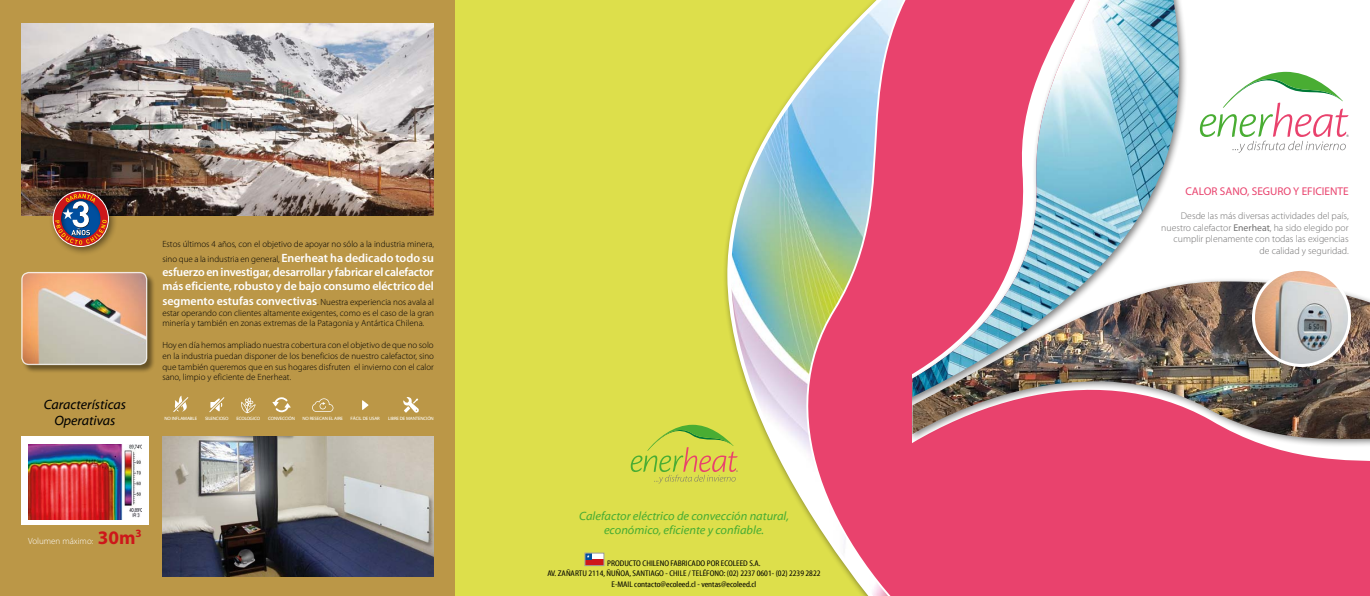
<style>
.page{position:relative;width:1370px;height:596px;background:#fff}
.page>*{position:absolute;margin:0;border:0;box-sizing:border-box;transform-origin:0 0}
.t1{font:italic 13.5px/16.2px "Myriad Web Pro";color:#000;text-align:center}
.t2{font:600 12px/14.4px "Myriad Pro";letter-spacing:-.015em;color:#fff}
.t3{font:italic 12px/14.4px "Myriad Web Pro";color:#49ad33;text-align:center}
.t4{font:11.25px "Myriad Pro";color:#e9426d}
.t5{font:300 9.75px/11.7px "Myriad Pro";color:#706f6f;text-align:right}
.t6{font:300 9px/10.8px "Myriad Pro";color:#000;text-align:justify}
.t7{font:300 9px "Myriad Pro";color:#fff}
.t8{font:condensed 8.25px/10.5px "Myriad Web Pro";color:#000;text-align:center}
.t9{font:4.72px "Myriad Web Pro";letter-spacing:-.025em;color:#fff}
.s1{font-weight:600;font-size:12px;color:#fff}
.s2{font-weight:700;font-size:19.12px;color:#cd171a}
.s3{font-weight:400}
</style>
<div class="page">
<div style="left:0;top:0;width:455px;height:595px;background:#bb9747"></div>
<div style="left:455px;top:0;width:458px;height:595px;background:#dddf4b"></div>
<svg style="left:726px;top:122px;width:47px;height:350px"></svg>
<svg style="left:773px;top:0;width:139px;height:595px;background:#d09792"></svg>
<div style="left:912px;top:0;width:457px;height:595px;background:#e9426d"></div>
<div style="left:1187px;top:0;width:182px;height:276px;background:#fff"></div>
<svg style="left:1274px;top:448px;width:95px;height:13px"></svg>
<div style="left:912px;top:276px;width:457px;height:172px;background:#000;opacity:.5"></div>
<img style="left:912px;top:281px;width:457px;height:159px">
<svg style="left:912px;top:410px;width:242px;height:15px"></svg>
<div style="left:912px;top:0;width:275px;height:410px;background:#000;opacity:.5"></div>
<img style="left:912px;top:0;width:272px;height:396px">
<svg style="left:1199px;top:72px;width:149px;height:81px;background:#e5eade"></svg>
<svg style="left:630px;top:424px;width:107px;height:59px"></svg>
<img style="left:1253px;top:269px;width:96px;height:96px;border-radius:48px">
<div style="left:1251px;top:268px;width:99px;height:99px;border:3px solid #fff;border-radius:50%"></div>
<div style="left:585px;top:552px;width:19px;height:7px;background:#fff"></div>
<div style="left:585px;top:559px;width:19px;height:6px;background:#cd171a"></div>
<svg style="left:586px;top:554px;width:5px;height:5px"></svg>
<div style="left:584px;top:552px;width:20px;height:13px;border:1px solid #9d9d9c"></div>
<img style="left:21px;top:23px;width:413px;height:193px">
<div style="left:48px;top:186px;width:70px;height:69px;background:#000;opacity:.5"></div>
<div style="left:53px;top:191px;width:56px;height:56px;border:1px solid #fff;border-radius:50%"></div>
<div style="left:54px;top:194px;width:54px;height:45px;background:#000;opacity:.5"></div>
<svg style="left:55px;top:193px;width:52px;height:51px;background:#835b63"></svg>
<div style="left:21px;top:271px;width:135px;height:102px;background:#000;opacity:.45"></div>
<img style="left:22px;top:272px;width:125px;height:92px">
<div style="left:21px;top:272px;width:126px;height:93px;border:1px solid #fff;border-radius:7px"></div>
<img style="left:162px;top:436px;width:271px;height:140px">
<svg style="left:209px;top:397px;width:15px;height:15px"></svg>
<svg style="left:241px;top:397px;width:14px;height:16px"></svg>
<svg style="left:362px;top:400px;width:6px;height:9px"></svg>
<svg style="left:312px;top:398px;width:21px;height:13px"></svg>
<svg style="left:272px;top:397px;width:18px;height:15px"></svg>
<svg style="left:403px;top:397px;width:16px;height:15px"></svg>
<svg style="left:173px;top:395px;width:16px;height:17px"></svg>
<div style="left:21px;top:436px;width:127px;height:88px;background:#fff"></div>
<img style="left:28px;top:444px;width:114px;height:75px">
<h1 class="t1" style="left:44px;top:396px;width:83px">Características<br>Operativas</h1>
<p class="t6" style="left:162px;top:237px;width:273px;line-height:14.4px">Estos últimos 4 años, con el objetivo de apoyar no sólo a la industria minera, sino que a la industria en general, <span class="s1">Enerheat ha dedicado todo su</span></p>
<h2 class="t2" style="left:162px;top:264px;width:273px">esfuerzo en investigar, desarrollar y fabricar el calefactor más eficiente, robusto y de bajo consumo eléctricodel</h2>
<p class="t6" style="left:162px;top:296px;width:273px"><span class="s1">segmento estufas convectivas</span>. Nuestra experiencia nos avala al estar operando con clientes altamente exigentes, como es el caso de la gran minería y también en zonas extremas de la Patagonia y Antártica Chilena.</p>
<p class="t6" style="left:162px;top:339px;width:273px">Hoy en día hemos ampliado nuestra cobertura con el objetivo de que no solo en la industria puedan disponer de los beneficios de nuestro calefactor, sino que también queremos que en sus hogares disfruten el invierno con el calor sano, limpio y eficiente de Enerheat.</p>
<p class="t9" style="left:164px;top:416px;width:34px">NO INFLAMABLE</p>
<p class="t9" style="left:205px;top:416px;width:25px">SILENCIOSO</p>
<p class="t9" style="left:236px;top:416px;width:25px">ECOLOGICO</p>
<p class="t9" style="left:268px;top:416px;width:28px">CONVECCIÓN</p>
<p class="t9" style="left:302px;top:415px;width:42px">NO RESECAN EL AIRE</p>
<p class="t9" style="left:350px;top:415px;width:31px">FÁCIL DE USAR</p>
<p class="t9" style="left:388px;top:416px;width:47px">LIBRE DE MANTENCIÓN</p>
<p class="t7" style="left:28px;top:535px;width:115px">Volumen máximo: <span class="s2">30m</span><sup>3</sup></p>
<h2 class="t3" style="left:579px;top:508px;width:211px">Calefactor eléctrico de convección natural, económico, eficiente y confiable.</h2>
<p class="t8" style="left:547px;top:557px;width:274px">PRODUCTO CHILENO FABRICADO POR ECOLEED S.A.<br>AV. ZAÑARTU 2114, ÑUÑOA, SANTIAGO - CHILE / TELÉFONO: (02) 2237 0601- (02) 2239 2822<br>E-MAIL contacto@ecoleed.cl - ventas@ecoleed.cl</p>
<p class="t4" style="left:1185px;top:184px;width:165px">CALOR SANO, SEGURO Y EFICIENTE</p>
<p class="t5" style="left:1161px;top:210px;width:189px">Desde las más diversas actividades del país, nuestro calefactor <span class="s3">Enerheat</span>, ha sido elegido por cumplir plenamente con todas las exigencias de calidad y seguridad.</p>
</div>
